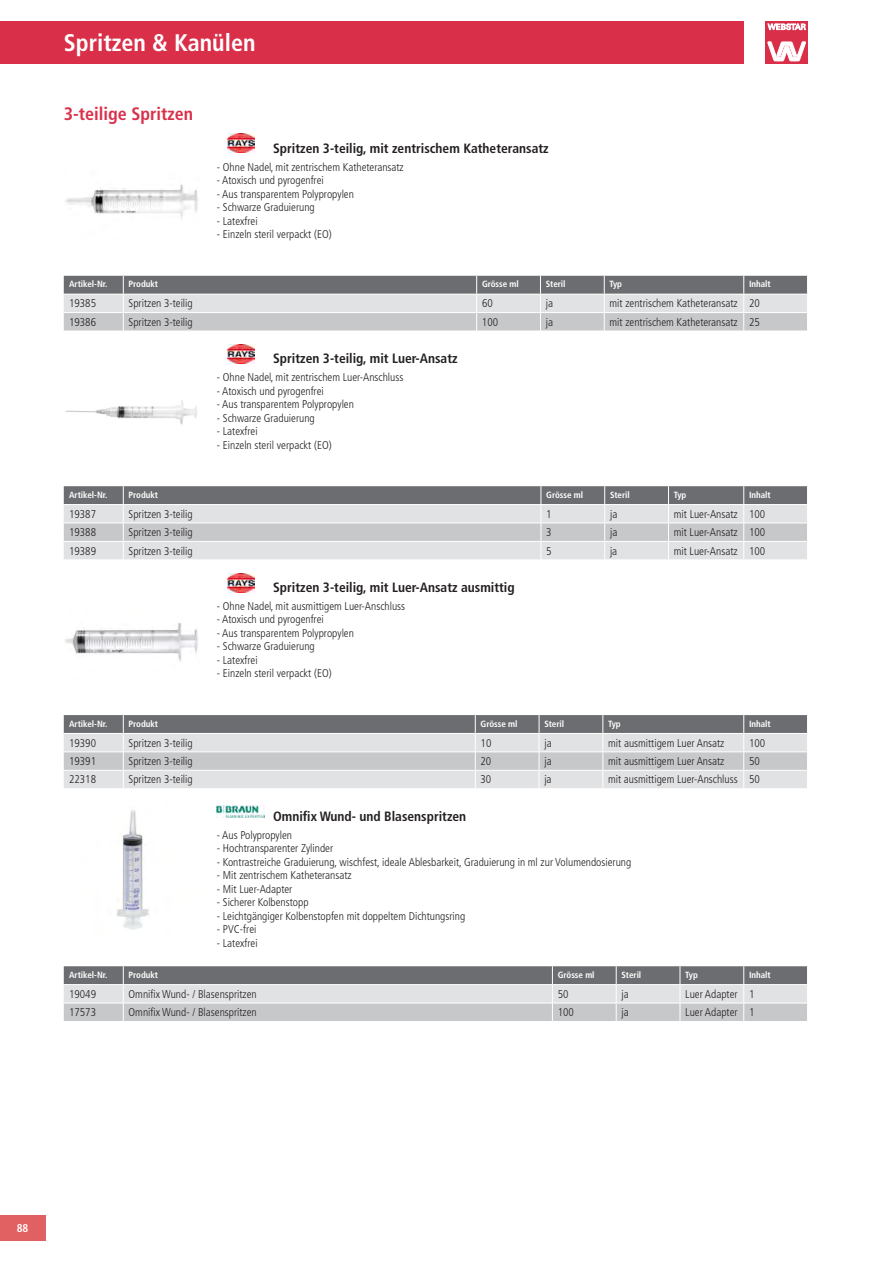
<style>
.page{position:relative;width:893px;height:1263px;background:#fff}
.page>*{position:absolute;margin:0;border:0;box-sizing:border-box;transform-origin:0 0}
.TI1{font:700 condensed 24px "Frutiger LT Pro";color:#fff}
.Arbeitssicherheit{font:700 condensed 18px "Frutiger LT Pro";color:#da2f49}
.Produktetitel{font:700 condensed 13.5px "Frutiger LT Pro";color:#231f20}
.Beschreibung{font:300 condensed 11.25px "Frutiger LT Pro";color:#231f20}
.Grundtext{font:300 condensed 11.25px "Frutiger LT Pro";color:#231f20}
.t1{font:700 condensed 11.25px "Frutiger LT Pro";color:#fff}
.Tab_VE-PREIS{font:700 condensed 9px "Frutiger LT Pro";letter-spacing:-.005em;color:#fff}
</style>
<div class="page">
<div style="left:765px;top:21px;width:43px;height:43px;background:#da2f49"></div>
<svg style="left:767px;top:42px;width:39px;height:19px"></svg>
<svg style="left:768px;top:24px;width:37px;height:6px"></svg>
<div style="left:0;top:21px;width:744px;height:43px;background:#da2f49"></div>
<div style="left:0;top:1215px;width:45px;height:25px;background:#e16162"></div>
<img style="left:65px;top:184px;width:133px;height:35px">
<img style="left:227px;top:134px;width:27px;height:19px">
<svg style="left:64px;top:276px;width:744px;height:55px;background:#b5b6b8"></svg>
<hr style="left:744px;top:312px;width:64px;height:1px;background:#fff">
<img style="left:65px;top:400px;width:132px;height:25px">
<img style="left:227px;top:344px;width:27px;height:19px">
<svg style="left:64px;top:486px;width:744px;height:73px;background:#bfc0c3"></svg>
<hr style="left:744px;top:541px;width:64px;height:1px;background:#fff">
<img style="left:65px;top:623px;width:133px;height:39px">
<img style="left:227px;top:573px;width:27px;height:19px">
<svg style="left:64px;top:715px;width:744px;height:73px;background:#bfc0c2"></svg>
<hr style="left:744px;top:770px;width:64px;height:1px;background:#fff">
<img style="left:116px;top:810px;width:33px;height:120px">
<div style="left:217px;top:802px;width:48px;height:19px;background:linear-gradient(to right,#fff,#fff)"></div>
<img style="left:217px;top:805px;width:48px;height:12px">
<svg style="left:64px;top:966px;width:744px;height:55px;background:#b4b5b7"></svg>
<hr style="left:744px;top:1003px;width:64px;height:1px;background:#fff">
<p class="TI1" style="left:64px;top:28px;width:193px">Spritzen &amp; Kanülen</p>
<p class="Arbeitssicherheit" style="left:64px;top:103px;width:131px">3-teilige Spritzen</p>
<p class="Produktetitel" style="left:273px;top:140px;width:277px">Spritzen 3-teilig, mit zentrischem Katheteransatz</p>
<p class="Beschreibung" style="left:217px;top:160px;width:188px">- Ohne Nadel, mit zentrischem Katheteransatz</p>
<p class="Beschreibung" style="left:217px;top:174px;width:108px">- Atoxisch und pyrogenfrei</p>
<p class="Beschreibung" style="left:217px;top:187px;width:139px">- Aus transparentem Polypropylen</p>
<p class="Beschreibung" style="left:217px;top:201px;width:99px">- Schwarze Graduierung</p>
<p class="Beschreibung" style="left:217px;top:214px;width:42px">- Latexfrei</p>
<p class="Beschreibung" style="left:217px;top:228px;width:116px">- Einzeln steril verpackt (EO)</p>
<p class="Tab_VE-PREIS" style="left:69px;top:279px;width:40px">Artikel-Nr.</p>
<p class="Tab_VE-PREIS" style="left:129px;top:279px;width:31px">Produkt</p>
<p class="Tab_VE-PREIS" style="left:482px;top:279px;width:38px">Grösse ml</p>
<p class="Tab_VE-PREIS" style="left:546px;top:279px;width:21px">Steril</p>
<p class="Tab_VE-PREIS" style="left:610px;top:279px;width:14px">Typ</p>
<p class="Tab_VE-PREIS" style="left:749px;top:279px;width:23px">Inhalt</p>
<p class="Grundtext" style="left:69px;top:297px;width:28px">19385</p>
<p class="Grundtext" style="left:129px;top:297px;width:66px">Spritzen 3-teilig</p>
<p class="Grundtext" style="left:482px;top:297px;width:12px">60</p>
<p class="Grundtext" style="left:546px;top:297px;width:9px">ja</p>
<p class="Grundtext" style="left:610px;top:297px;width:130px">mit zentrischem Katheteransatz</p>
<p class="Grundtext" style="left:749px;top:297px;width:12px">20</p>
<p class="Grundtext" style="left:69px;top:315px;width:29px">19386</p>
<p class="Grundtext" style="left:129px;top:315px;width:66px">Spritzen 3-teilig</p>
<p class="Grundtext" style="left:482px;top:315px;width:18px">100</p>
<p class="Grundtext" style="left:546px;top:315px;width:9px">ja</p>
<p class="Grundtext" style="left:609px;top:315px;width:130px">mit zentrischem Katheteransatz</p>
<p class="Grundtext" style="left:749px;top:315px;width:12px">25</p>
<p class="Produktetitel" style="left:273px;top:351px;width:186px">Spritzen 3-teilig, mit Luer-Ansatz</p>
<p class="Beschreibung" style="left:217px;top:371px;width:188px">- Ohne Nadel, mit zentrischem Luer-Anschluss</p>
<p class="Beschreibung" style="left:217px;top:384px;width:108px">- Atoxisch und pyrogenfrei</p>
<p class="Beschreibung" style="left:217px;top:398px;width:139px">- Aus transparentem Polypropylen</p>
<p class="Beschreibung" style="left:217px;top:411px;width:99px">- Schwarze Graduierung</p>
<p class="Beschreibung" style="left:217px;top:425px;width:42px">- Latexfrei</p>
<p class="Beschreibung" style="left:217px;top:438px;width:116px">- Einzeln steril verpackt (EO)</p>
<p class="Tab_VE-PREIS" style="left:69px;top:489px;width:40px">Artikel-Nr.</p>
<p class="Tab_VE-PREIS" style="left:129px;top:489px;width:31px">Produkt</p>
<p class="Tab_VE-PREIS" style="left:546px;top:489px;width:38px">Grösse ml</p>
<p class="Tab_VE-PREIS" style="left:610px;top:489px;width:21px">Steril</p>
<p class="Tab_VE-PREIS" style="left:674px;top:489px;width:14px">Typ</p>
<p class="Tab_VE-PREIS" style="left:749px;top:489px;width:23px">Inhalt</p>
<p class="Grundtext" style="left:69px;top:507px;width:28px">19387</p>
<p class="Grundtext" style="left:129px;top:507px;width:66px">Spritzen 3-teilig</p>
<p class="Grundtext" style="left:546px;top:507px;width:7px">1</p>
<p class="Grundtext" style="left:610px;top:507px;width:9px">ja</p>
<p class="Grundtext" style="left:674px;top:507px;width:65px">mit Luer-Ansatz</p>
<p class="Grundtext" style="left:749px;top:507px;width:18px">100</p>
<p class="Grundtext" style="left:69px;top:526px;width:28px">19388</p>
<p class="Grundtext" style="left:129px;top:526px;width:66px">Spritzen 3-teilig</p>
<p class="Grundtext" style="left:546px;top:526px;width:7px">3</p>
<p class="Grundtext" style="left:610px;top:526px;width:9px">ja</p>
<p class="Grundtext" style="left:674px;top:526px;width:65px">mit Luer-Ansatz</p>
<p class="Grundtext" style="left:749px;top:526px;width:18px">100</p>
<p class="Grundtext" style="left:69px;top:544px;width:28px">19389</p>
<p class="Grundtext" style="left:129px;top:544px;width:66px">Spritzen 3-teilig</p>
<p class="Grundtext" style="left:546px;top:544px;width:7px">5</p>
<p class="Grundtext" style="left:610px;top:544px;width:9px">ja</p>
<p class="Grundtext" style="left:674px;top:544px;width:65px">mit Luer-Ansatz</p>
<p class="Grundtext" style="left:749px;top:544px;width:18px">100</p>
<p class="Produktetitel" style="left:273px;top:579px;width:243px">Spritzen 3-teilig, mit Luer-Ansatz ausmittig</p>
<p class="Beschreibung" style="left:217px;top:599px;width:190px">- Ohne Nadel, mit ausmittigem Luer-Anschluss</p>
<p class="Beschreibung" style="left:217px;top:613px;width:108px">- Atoxisch und pyrogenfrei</p>
<p class="Beschreibung" style="left:217px;top:626px;width:139px">- Aus transparentem Polypropylen</p>
<p class="Beschreibung" style="left:217px;top:640px;width:99px">- Schwarze Graduierung</p>
<p class="Beschreibung" style="left:217px;top:653px;width:42px">- Latexfrei</p>
<p class="Beschreibung" style="left:217px;top:667px;width:116px">- Einzeln steril verpackt (EO)</p>
<p class="Tab_VE-PREIS" style="left:69px;top:718px;width:40px">Artikel-Nr.</p>
<p class="Tab_VE-PREIS" style="left:129px;top:718px;width:31px">Produkt</p>
<p class="Tab_VE-PREIS" style="left:481px;top:718px;width:38px">Grösse ml</p>
<p class="Tab_VE-PREIS" style="left:544px;top:718px;width:21px">Steril</p>
<p class="Tab_VE-PREIS" style="left:608px;top:718px;width:14px">Typ</p>
<p class="Tab_VE-PREIS" style="left:749px;top:718px;width:23px">Inhalt</p>
<p class="Grundtext" style="left:69px;top:736px;width:28px">19390</p>
<p class="Grundtext" style="left:129px;top:736px;width:66px">Spritzen 3-teilig</p>
<p class="Grundtext" style="left:481px;top:736px;width:12px">10</p>
<p class="Grundtext" style="left:544px;top:736px;width:9px">ja</p>
<p class="Grundtext" style="left:608px;top:736px;width:118px">mit ausmittigem Luer Ansatz</p>
<p class="Grundtext" style="left:749px;top:736px;width:18px">100</p>
<p class="Grundtext" style="left:69px;top:755px;width:28px">19391</p>
<p class="Grundtext" style="left:129px;top:755px;width:66px">Spritzen 3-teilig</p>
<p class="Grundtext" style="left:481px;top:755px;width:12px">20</p>
<p class="Grundtext" style="left:544px;top:755px;width:9px">ja</p>
<p class="Grundtext" style="left:608px;top:755px;width:118px">mit ausmittigem Luer Ansatz</p>
<p class="Grundtext" style="left:749px;top:755px;width:12px">50</p>
<p class="Grundtext" style="left:69px;top:773px;width:29px">22318</p>
<p class="Grundtext" style="left:129px;top:773px;width:66px">Spritzen 3-teilig</p>
<p class="Grundtext" style="left:481px;top:773px;width:12px">30</p>
<p class="Grundtext" style="left:544px;top:773px;width:9px">ja</p>
<p class="Grundtext" style="left:608px;top:773px;width:131px">mit ausmittigem Luer-Anschluss</p>
<p class="Grundtext" style="left:749px;top:773px;width:12px">50</p>
<p class="Produktetitel" style="left:273px;top:808px;width:195px">Omnifix Wund- und Blasenspritzen</p>
<p class="Beschreibung" style="left:217px;top:828px;width:77px">- Aus Polypropylen</p>
<p class="Beschreibung" style="left:217px;top:842px;width:118px">- Hochtransparenter Zylinder</p>
<p class="Beschreibung" style="left:217px;top:855px;width:416px">- Kontrastreiche Graduierung, wischfest, ideale Ablesbarkeit, Graduierung in ml zur Volumendosierung</p>
<p class="Beschreibung" style="left:217px;top:869px;width:136px">- Mit zentrischem Katheteransatz</p>
<p class="Beschreibung" style="left:217px;top:882px;width:77px">- Mit Luer-Adapter</p>
<p class="Beschreibung" style="left:217px;top:896px;width:93px">- Sicherer Kolbenstopp</p>
<p class="Beschreibung" style="left:217px;top:909px;width:250px">- Leichtgängiger Kolbenstopfen mit doppeltem Dichtungsring</p>
<p class="Beschreibung" style="left:217px;top:923px;width:41px">- PVC-frei</p>
<p class="Beschreibung" style="left:217px;top:936px;width:42px">- Latexfrei</p>
<p class="Tab_VE-PREIS" style="left:69px;top:969px;width:40px">Artikel-Nr.</p>
<p class="Tab_VE-PREIS" style="left:129px;top:969px;width:31px">Produkt</p>
<p class="Tab_VE-PREIS" style="left:558px;top:969px;width:38px">Grösse ml</p>
<p class="Tab_VE-PREIS" style="left:621px;top:969px;width:21px">Steril</p>
<p class="Tab_VE-PREIS" style="left:685px;top:969px;width:14px">Typ</p>
<p class="Tab_VE-PREIS" style="left:749px;top:969px;width:23px">Inhalt</p>
<p class="Grundtext" style="left:69px;top:987px;width:28px">19049</p>
<p class="Grundtext" style="left:129px;top:987px;width:130px">Omnifix Wund- / Blasenspritzen</p>
<p class="Grundtext" style="left:558px;top:987px;width:12px">50</p>
<p class="Grundtext" style="left:621px;top:987px;width:9px">ja</p>
<p class="Grundtext" style="left:685px;top:987px;width:54px">Luer Adapter</p>
<p class="Grundtext" style="left:749px;top:987px;width:7px">1</p>
<p class="Grundtext" style="left:69px;top:1006px;width:28px">17573</p>
<p class="Grundtext" style="left:129px;top:1006px;width:130px">Omnifix Wund- / Blasenspritzen</p>
<p class="Grundtext" style="left:558px;top:1006px;width:18px">100</p>
<p class="Grundtext" style="left:621px;top:1006px;width:9px">ja</p>
<p class="Grundtext" style="left:685px;top:1006px;width:54px">Luer Adapter</p>
<p class="Grundtext" style="left:749px;top:1006px;width:7px">1</p>
<p class="t1" style="left:17px;top:1221px;width:13px">88</p>
</div>
